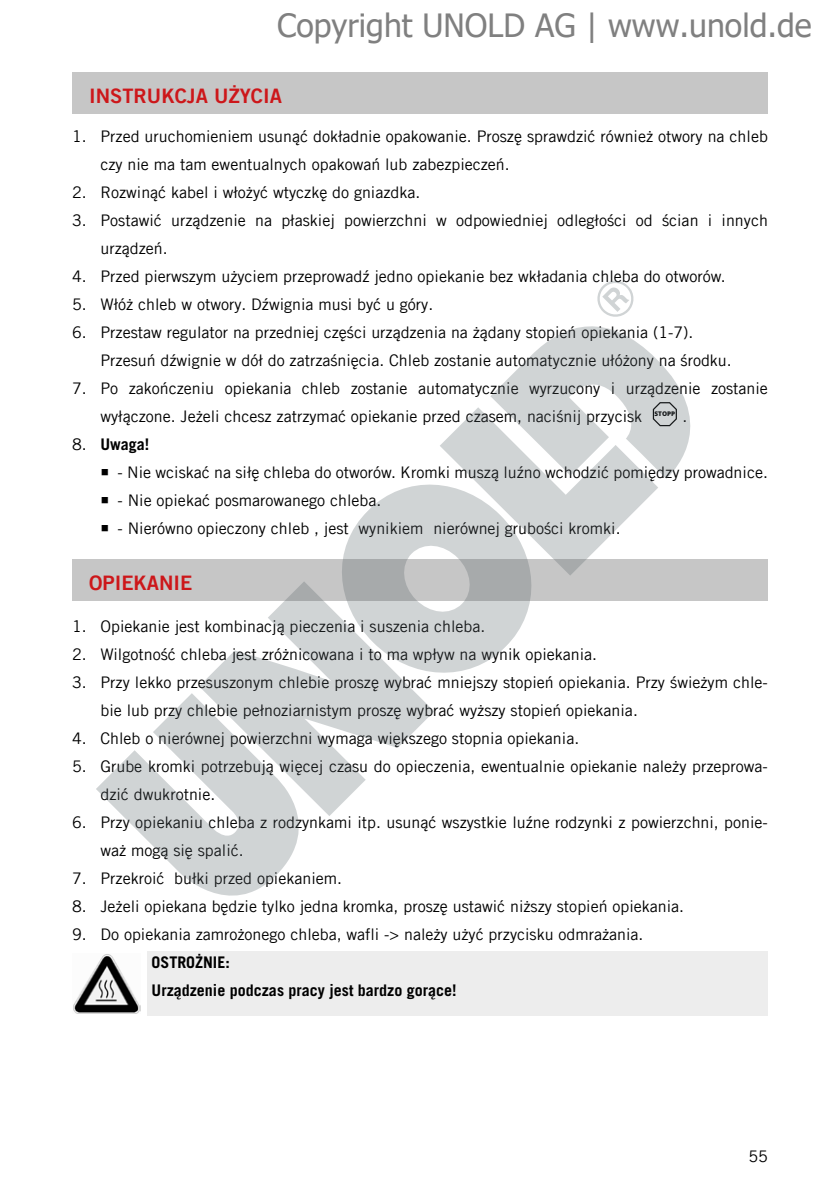
<style>
.page{position:relative;width:840px;height:1191px;background:#fff}
.page>*{position:absolute;margin:0;border:0;box-sizing:border-box;transform-origin:0 0}
.t1{font:32px "Tahoma";color:#808080}
.t2{font:20px "Trade Gothic LT Com Bd 2";color:#cd171a}
.t3{font:16px/28px "Trade Gothic LT Com";color:#000}
.t4{font:700 16px/28px "Trade Gothic LT Com";color:#000}
.t5{font:800 6.4px "Open Sans";color:#000}
.s1{font-weight:400}
</style>
<div class="page">
<div style="left:147px;top:952px;width:620px;height:64px;background:#ededed"></div>
<div style="left:72px;top:72px;width:695px;height:42px;background:#c6c6c6"></div>
<div style="left:72px;top:559px;width:695px;height:42px;background:#c6c6c6"></div>
<img style="left:73px;top:954px;width:67px;height:59px">
<svg style="left:530px;top:326px;width:161px;height:153px;fill:#d0d4d5"></svg>
<svg style="left:440px;top:357px;width:218px;height:218px;fill:#d0d4d5"></svg>
<svg style="left:342px;top:447px;width:226px;height:226px;fill:#d0d4d5"></svg>
<svg style="left:199px;top:581px;width:235px;height:235px;fill:#d0d4d5"></svg>
<svg style="left:96px;top:690px;width:231px;height:206px;fill:#d0d4d5"></svg>
<svg style="left:597px;top:280px;width:37px;height:37px"></svg>
<h1 class="t1" style="left:277px;top:4px;width:535px">Copyright UNOLD AG | www.unold.de</h1>
<p class="t2" style="left:89px;top:83px;width:194px">INSTRUKCJA UŻYCIA</p>
<p class="t3" style="left:100px;top:122px;width:668px;text-indent:-28px">1. Przed uruchomieniem usunąć dokładnie opakowanie. Proszę sprawdzić również otwory na chleb czy nie ma tam ewentualnych opakowań lub zabezpieczeń.</p>
<p class="t3" style="left:72px;top:178px;width:349px">2. Rozwinąć kabel i włożyć wtyczkę do gniazdka.</p>
<p class="t3" style="left:100px;top:206px;width:668px;text-indent:-28px">3. Postawić urządzenie na płaskiej powierzchni w odpowiedniej odległości od ścian i innych urządzeń.</p>
<p class="t3" style="left:72px;top:262px;width:654px">4. Przed pierwszym użyciem przeprowadź jedno opiekanie bez wkładania chleba do otworów.</p>
<p class="t3" style="left:72px;top:290px;width:362px">5. Włóż chleb w otwory. Dźwignia musi być u góry.</p>
<p class="t3" style="left:100px;top:318px;width:632px;text-indent:-28px">6. Przestaw regulator na przedniej części urządzenia na żądany stopień opiekania (1-7).<br>Przesuń dźwignie w dół do zatrzaśnięcia. Chleb zostanie automatycznie ułóżony na środku.</p>
<p class="t3" style="left:100px;top:374px;width:668px;text-indent:-28px">7. Po zakończeniu opiekania chleb zostanie automatycznie wyrzucony i urządzenie zostanie wyłączone. Jeżeli chcesz zatrzymać opiekanie przed czasem, naciśnij przycisk</p>
<p class="t5" style="left:654px;top:409px;width:22px">STOPP</p>
<p class="t3" style="left:682px;top:402px;width:6px">.</p>
<p class="t4" style="left:72px;top:430px;width:79px"><span class="s1">8.</span> Uwaga!</p>
<p class="t3" style="left:117px;top:458px;width:651px">- Nie wciskać na siłę chleba do otworów. Kromki muszą luźno wchodzić pomiędzy prowadnice.</p>
<p class="t3" style="left:117px;top:486px;width:265px">- Nie opiekać posmarowanego chleba.</p>
<p class="t3" style="left:117px;top:514px;width:504px">- Nierówno opieczony chleb , jest wynikiem nierównej grubości kromki.</p>
<p class="t2" style="left:89px;top:570px;width:105px">OPIEKANIE</p>
<p class="t3" style="left:72px;top:612px;width:414px">1. Opiekanie jest kombinacją pieczenia i suszenia chleba.</p>
<p class="t3" style="left:72px;top:640px;width:526px">2. Wilgotność chleba jest zróżnicowana i to ma wpływ na wynik opiekania.</p>
<p class="t3" style="left:100px;top:668px;width:668px;text-indent:-28px">3. Przy lekko przesuszonym chlebie proszę wybrać mniejszy stopień opiekania. Przy świeżym chle&shy;bie lub przy chlebie pełnoziarnistym proszę wybrać wyższy stopień opiekania.</p>
<p class="t3" style="left:72px;top:724px;width:508px">4. Chleb o nierównej powierzchni wymaga większego stopnia opiekania.</p>
<p class="t3" style="left:100px;top:752px;width:668px;text-indent:-28px">5. Grube kromki potrzebują więcej czasu do opieczenia, ewentualnie opiekanie należy przeprowa&shy;dzić dwukrotnie.</p>
<p class="t3" style="left:100px;top:808px;width:668px;text-indent:-28px">6. Przy opiekaniu chleba z rodzynkami itp. usunąć wszystkie luźne rodzynki z powierzchni, ponie&shy;waż mogą się spalić.</p>
<p class="t3" style="left:72px;top:864px;width:271px">7. Przekroić bułki przed opiekaniem.</p>
<p class="t3" style="left:72px;top:892px;width:613px">8. Jeżeli opiekana będzie tylko jedna kromka, proszę ustawić niższy stopień opiekania.</p>
<p class="t3" style="left:72px;top:920px;width:572px">9. Do opiekania zamrożonego chleba, wafli -&gt; należy użyć przycisku odmrażania.</p>
<p class="t4" style="left:151px;top:948px;width:306px">OSTROŻNIE:<br>Urządzenie podczas pracy jest bardzo gorące!</p>
<p class="t3" style="left:748px;top:1142px;width:21px">55</p>
</div>
